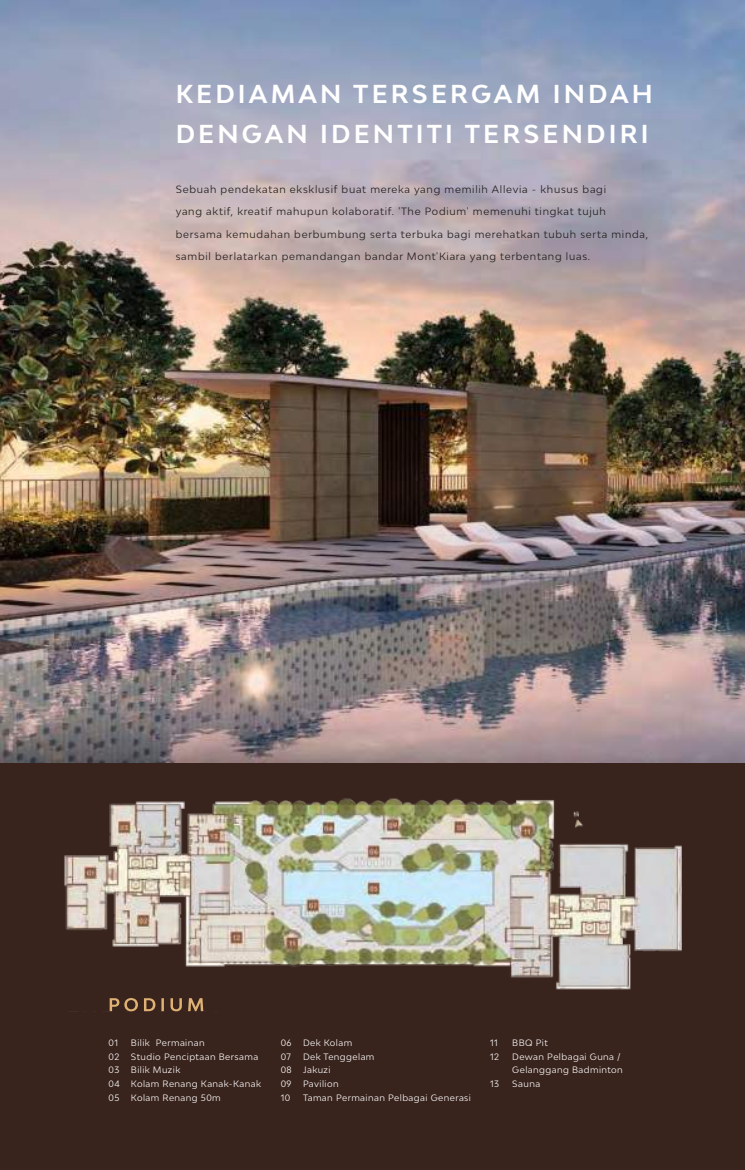
<style>
.page{position:relative;width:745px;height:1170px;background:#fff}
.page>*{position:absolute;margin:0;border:0;box-sizing:border-box;transform-origin:0 0}
.t1{font:700 24.5px/40px "Bw Modelica";letter-spacing:.13em;color:#fff}
.t2{font:10px "Bw Modelica";letter-spacing:.075em;color:#221f1f}
.t3{font:8.75px/13.8px "Bw Modelica";letter-spacing:.05em;color:#f8f7f6}
</style>
<div class="page">
<div style="left:0;top:0;width:744px;height:1169px;background:#39231d"></div>
<img style="left:0;top:0;width:744px;height:762px">
<img style="left:64px;top:798px;width:618px;height:213px">
<svg style="left:110px;top:997px;width:93px;height:14px"></svg>
<h1 class="t1" style="left:176px;top:74px;width:478px">KEDIAMAN TERSERGAM INDAH<br>DENGAN IDENTITI TERSENDIRI</h1>
<p class="t2" style="left:176px;top:185px;width:431px">Sebuah pendekatan eksklusif buat mereka yang memilih Allevia - khusus bagi</p>
<p class="t2" style="left:176px;top:207px;width:431px">yang aktif, kreatif mahupun kolaboratif. 'The Podium' memenuhi tingkat tujuh</p>
<p class="t2" style="left:176px;top:230px;width:473px">bersama kemudahan berbumbung serta terbuka bagi merehatkan tubuh serta minda,</p>
<p class="t2" style="left:176px;top:252px;width:415px">sambil berlatarkan pemandangan bandar Mont'Kiara yang terbentang luas.</p>
<p class="t3" style="left:108px;top:1036px;width:13px">01<br>02<br>03<br>04<br>05</p>
<p class="t3" style="left:131px;top:1036px;width:132px">Bilik Permainan<br>Studio Penciptaan Bersama<br>Bilik Muzik<br>Kolam Renang Kanak-Kanak<br>Kolam Renang 50m</p>
<p class="t3" style="left:280px;top:1036px;width:13px;text-align:justify">06<br>07<br>08<br>09<br>10</p>
<p class="t3" style="left:303px;top:1036px;width:169px">Dek Kolam<br>Dek Tenggelam<br>Jakuzi<br>Pavilion<br>Taman Permainan Pelbagai Generasi</p>
<p class="t3" style="left:489px;top:1036px;width:10px">11<br>12</p>
<p class="t3" style="left:489px;top:1077px;width:10px">13</p>
<p class="t3" style="left:512px;top:1036px;width:112px">BBQ Pit<br>Dewan Pelbagai Guna /<br>Gelanggang Badminton<br>Sauna</p>
</div>
